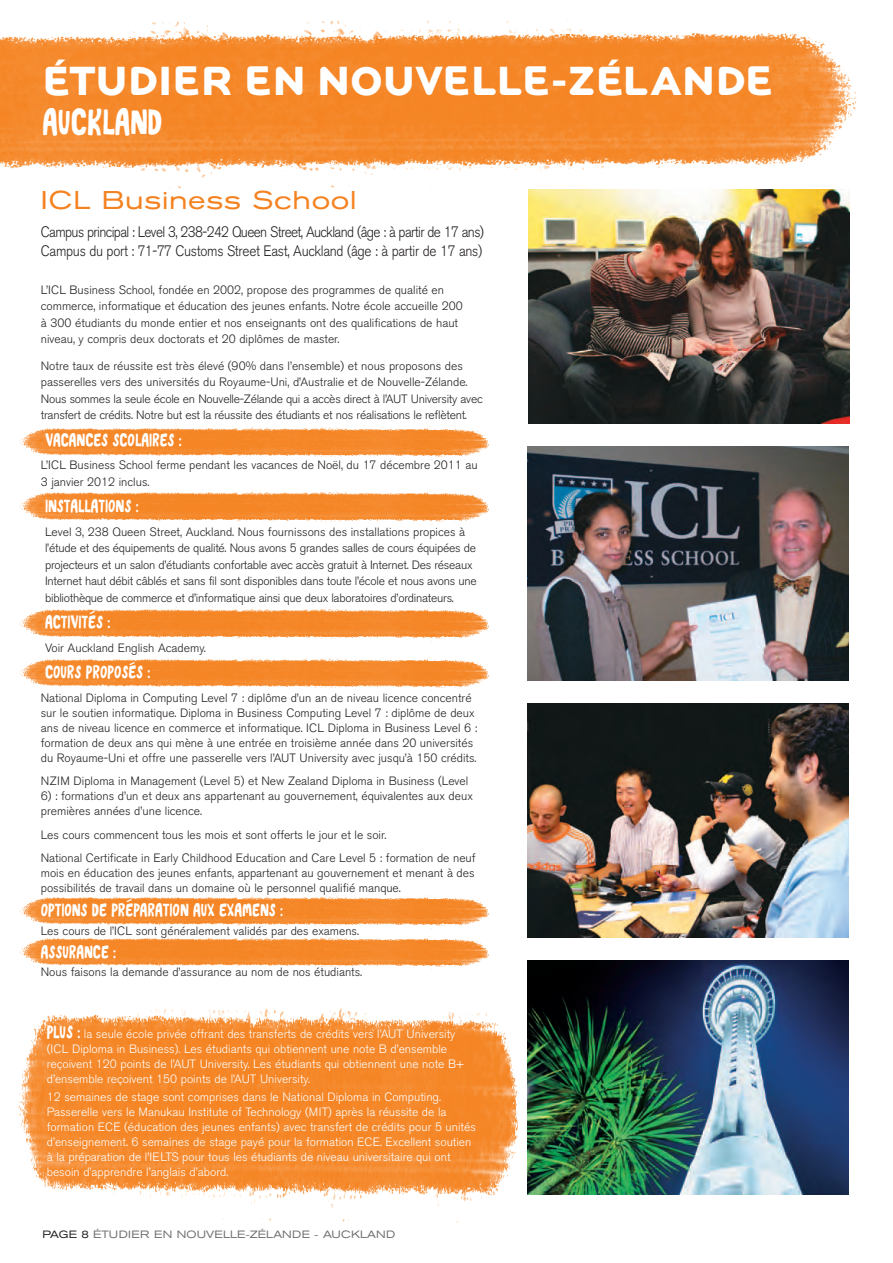
<style>
.page{position:relative;width:893px;height:1263px;background:#fff}
.page>*{position:absolute;margin:0;border:0;box-sizing:border-box;transform-origin:0 0}
.t1{font:42px "Fresh Take";color:#fff}
.t2{font:36px "airnzhand";color:#fff}
.t3{font:expanded 25.5px "Akzidenz Grotesk BE";letter-spacing:.025em;color:#f58220}
.t4{font:18px "airnzhand";color:#fff}
.t5{font:300 15px/19.5px "Akzidenz Grotesk BE";letter-spacing:-.045em;color:#231f20;scale:.9 1}
.t6{font:300 12px/15px "Akzidenz Grotesk BE";color:#231f20}
.t7{font:300 12px/16.5px "Akzidenz Grotesk BE";letter-spacing:-.02em;color:#231f20}
.t8{font:300 12px/15px "Akzidenz Grotesk BE";color:#fff}
.t9{font:expanded 10.5px "Akzidenz Grotesk BE";letter-spacing:.02em;color:#6c6d70}
.s1{font-family:"airnzhand";font-weight:400;font-size:18px}
.s2{color:#231f20}
</style>
<div class="page">
<img style="left:18px;top:1007px;width:524px;height:216px">
<img style="left:0;top:20px;width:857px;height:177px">
<img style="left:19px;top:889px;width:524px;height:84px">
<img style="left:19px;top:485px;width:509px;height:42px">
<img style="left:19px;top:425px;width:524px;height:37px">
<img style="left:19px;top:602px;width:509px;height:42px">
<img style="left:19px;top:651px;width:524px;height:40px">
<img style="left:528px;top:190px;width:321px;height:234px">
<img style="left:528px;top:447px;width:321px;height:233px">
<img style="left:528px;top:704px;width:321px;height:233px">
<img style="left:528px;top:960px;width:321px;height:234px">
<svg style="left:90px;top:611px;width:5px;height:4px"></svg>
<svg style="left:129px;top:661px;width:6px;height:4px"></svg>
<svg style="left:127px;top:899px;width:5px;height:4px"></svg>
<h1 class="t1" style="left:43px;top:56px;width:733px">ÉTUDIER EN NOUVELLE-ZÉLANDE</h1>
<h2 class="t2" style="left:43px;top:106px;width:16px">AUCKLA</h2>
<h2 class="t2" style="left:130px;top:106px;width:32px">ND</h2>
<h3 class="t3" style="left:41px;top:185px;width:317px">ICL Business School</h3>
<p class="t5" style="left:41px;top:222px;width:494px">Campus principal : Level 3, 238-242 Queen Street, Auckland (âge : à partir de 17 ans)<br>Campus du port : 71-77 Customs Street East, Auckland (âge : à partir de 17 ans)</p>
<p class="t6" style="left:41px;top:282px;width:423px;line-height:16.5px">L’ICL Business School, fondée en 2002, propose des programmes de qualité en commerce, informatique et éducation des jeunes enfants. Notre école accueille 200 à 300 étudiants du monde entier et nos enseignants ont des qualifications de haut niveau, y compris deux doctorats et 20 diplômes de master.</p>
<p class="t7" style="left:41px;top:358px;width:443px">Notre taux de réussite est très élevé (90% dans l’ensemble) et nous proposons des passerelles vers des universités du Royaume-Uni, d’Australie et de Nouvelle-Zélande.<br>Nous sommes la seule école en Nouvelle-Zélande qui a accès direct à l’AUT University avec transfert de crédits. Notre but est la réussite des étudiants et nos réalisations le reflètent.</p>
<h3 class="t4" style="left:45px;top:432px;width:138px">VACANCES SCOLAIRES :</h3>
<p class="t6" style="left:41px;top:457px;width:438px;line-height:16.5px">L’ICL Business School ferme pendant les vacances de Noël, du 17 décembre 2011 au<br>3 janvier 2012 inclus.</p>
<h3 class="t4" style="left:45px;top:498px;width:95px">INSTALLATIONS :</h3>
<p class="t7" style="left:45px;top:524px;width:433px">Level 3, 238 Queen Street, Auckland. Nous fournissons des installations propices à l’étude et des équipements de qualité. Nous avons 5 grandes salles de cours équipées de projecteurs et un salon d’étudiants confortable avec accès gratuit à Internet. Des réseaux Internet haut débit câblés et sans fil sont disponibles dans toute l’école et nous avons une bibliothèque de commerce et d’informatique ainsi que deux laboratoires d’ordinateurs.</p>
<h3 class="t4" style="left:45px;top:614px;width:67px">ACTIVITES :</h3>
<p class="t6" style="left:45px;top:640px;width:162px">Voir Auckland English Academy.</p>
<h3 class="t4" style="left:45px;top:664px;width:107px">COURS PROPOSES :</h3>
<p class="t6" style="left:41px;top:690px;width:438px">National Diploma in Computing Level 7 : diplôme d’un an de niveau licence concentré sur le soutien informatique. Diploma in Business Computing Level 7 : diplôme de deux ans de niveau licence en commerce et informatique. ICL Diploma in Business Level 6 : formation de deux ans qui mène à une entrée en troisième année dans 20 universités du Royaume-Uni et offre une passerelle vers l’AUT University avec jusqu’à 150 crédits.</p>
<p class="t6" style="left:41px;top:774px;width:429px">NZIM Diploma in Management (Level 5) et New Zealand Diploma in Business (Level</p>
<p class="t6" style="left:41px;top:789px;width:434px">6) : formations d’un et deux ans appartenant au gouvernement, équivalentes aux deux premières années d’une licence.</p>
<p class="t6" style="left:41px;top:823px;width:436px;line-height:23.5px">Les cours commencent tous les mois et sont offerts le jour et le soir.<br>National Certificate in Early Childhood Education and Care Level 5 : formation de neuf</p>
<p class="t6" style="left:41px;top:866px;width:435px">mois en éducation des jeunes enfants, appartenant au gouvernement et menant à des possibilités de travail dans un domaine où le personnel qualifié manque.</p>
<h3 class="t4" style="left:41px;top:902px;width:244px">OPTIONS DE PREPARATION AUX EXAMENS :</h3>
<p class="t6" style="left:41px;top:924px;width:320px">Les cours de l’ICL sont généralement validés par des examens.</p>
<h3 class="t4" style="left:41px;top:944px;width:77px">ASSURANCE :</h3>
<p class="t6" style="left:41px;top:964px;width:323px">Nous faisons la demande d’assurance au nom de nos étudiants.</p>
<p class="t8" style="left:47px;top:1026px;width:419px"><span class="s1">PLUS :</span> la seule école privée offrant des transferts de crédits vers l’AUT University (ICL Diploma in Business). Les étudiants qui obtiennent une note B d’ensemble reçoivent 120 points de l’AUT University. Les étudiants qui obtiennent une note B+ d’ensemble reçoivent 150 points de l’AUT University.</p>
<p class="t8" style="left:47px;top:1089px;width:431px">12 semaines de stage sont comprises dans le National Diploma in Computing.<br>Passerelle vers le Manukau Institute of Technology (MIT) après la réussite de la formation ECE (éducation des jeunes enfants) avec transfert de crédits pour 5 unités d’enseignement. 6 semaines de stage payé pour la formation ECE. Excellent soutien à la préparation de l’IELTS pour tous les étudiants de niveau universitaire qui ont besoin d’apprendre l’anglais d’abord.</p>
<p class="t9" style="left:43px;top:1228px;width:354px"><span class="s2">PAGE 8</span> ÉTUDIER EN NOUVELLE-ZÉLANDE - AUCKLAND</p>
</div>
